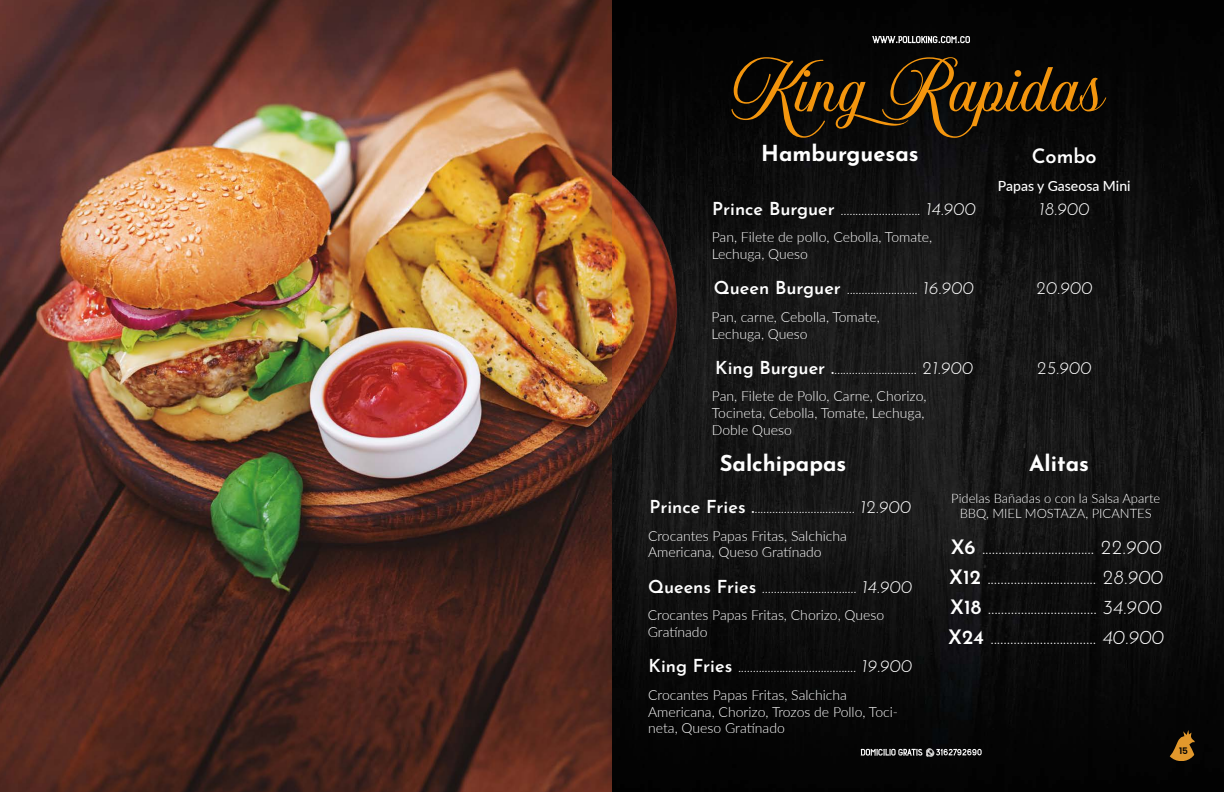
<style>
.page{position:relative;width:1224px;height:792px;background:#fff}
.page>*{position:absolute;margin:0;border:0;box-sizing:border-box;transform-origin:0 0}
.t1{font:59px "Nova Quinta PERSONALUSE";color:#f4960e}
.t2{font:700 22px "Josefin Sans";color:#fff}
.t3{font:300 20px/30px "Josefin Sans";color:#fff}
.t4{font:600 20px "Josefin Sans";color:#fff}
.t5{font:italic 300 18px "Josefin Sans";color:#fff}
.t6{font:300 14px/16.8px "Lato";color:#fff}
.t7{font:500 14px "Lato";color:#fff}
.t8{font:300 13px/15.6px "Lato";color:#fff;text-align:center}
.t9{font:600 9px "Poppins";color:#020203}
.s1{font-weight:600;font-style:normal}
.s2{font-weight:500;font-style:normal}
.s3{font-weight:600}
.s4{font-style:italic}
</style>
<div class="page">
<img style="left:0;top:0;width:1224px;height:792px">
<svg style="left:1165px;top:730px;width:31px;height:31px"></svg>
<svg style="left:861px;top:748px;width:121px;height:9px"></svg>
<svg style="left:872px;top:36px;width:98px;height:7px"></svg>
<img style="left:612px;top:0;width:168px;height:792px">
<h1 class="t1" style="left:732px;top:57px;width:374px">KingRapidas</h1>
<h2 class="t2" style="left:761px;top:134px;width:159px">Hamburguesas</h2>
<p class="t5" style="left:712px;top:193px;width:265px"><span class="s1">Prince Burguer</span> ........................... 14.900</p>
<p class="t6" style="left:712px;top:228px;width:222px">Pan, Filete de pollo, Cebolla, Tomate,<br>Lechuga, Queso</p>
<p class="t5" style="left:714px;top:273px;width:261px"><span class="s1">Queen Burguer</span> ........................ 16.900</p>
<p class="t6" style="left:712px;top:308px;width:170px">Pan, carne, Cebolla, Tomate,<br>Lechuga, Queso</p>
<p class="t5" style="left:715px;top:352px;width:259px"><span class="s1">King Burguer</span> <span class="s2">.</span>............................ 21.900</p>
<p class="t6" style="left:712px;top:388px;width:216px">Pan, Filete de Pollo, Carne, Chorizo,<br>Tocineta, Cebolla, Tomate, Lechuga,<br>Doble Queso</p>
<h3 class="t4" style="left:1032px;top:139px;width:66px">Combo</h3>
<p class="t7" style="left:998px;top:176px;width:134px">Papas y Gaseosa Mini</p>
<p class="t5" style="left:1039px;top:193px;width:52px">18.900</p>
<p class="t5" style="left:1036px;top:273px;width:58px">20.900</p>
<p class="t5" style="left:1037px;top:352px;width:56px">25.900</p>
<h2 class="t2" style="left:720px;top:444px;width:128px">Salchipapas</h2>
<h2 class="t2" style="left:1029px;top:444px;width:61px">Alitas</h2>
<p class="t5" style="left:649px;top:492px;width:263px"><span class="s1">Prince Fries</span> <span class="s2">.</span>.................................. 12.900</p>
<p class="t6" style="left:648px;top:527px;width:200px">Crocantes Papas Fritas, Salchicha<br>Americana, Queso Gratínado</p>
<p class="t5" style="left:648px;top:571px;width:266px"><span class="s1">Queens Fries</span> ................................ 14.900</p>
<p class="t6" style="left:648px;top:606px;width:238px">Crocantes Papas Fritas, Chorizo, Queso<br>Gratínado</p>
<p class="t5" style="left:649px;top:651px;width:265px"><span class="s1">King Fries</span> ........................................ 19.900</p>
<p class="t6" style="left:648px;top:686px;width:251px">Crocantes Papas Fritas, Salchicha<br>Americana, Chorizo, Trozos de Pollo, Toci&shy;neta, Queso Gratínado</p>
<p class="t8" style="left:951px;top:490px;width:210px">Pidelas Bañadas o con la Salsa Aparte<br>BBQ, MIEL MOSTAZA, PICANTES</p>
<h3 class="t3" style="left:948px;top:530px;width:217px"><span class="s3">X6</span> .................................. <span class="s4">22.900<br></span><span class="s3">X12</span> ................................. <span class="s4">28.900<br></span><span class="s3">X18</span> ................................. <span class="s4">34.900<br></span><span class="s3">X24</span> ................................ <span class="s4">40.900</span></h3>
<p class="t9" style="left:1179px;top:746px;width:10px">15</p>
</div>
